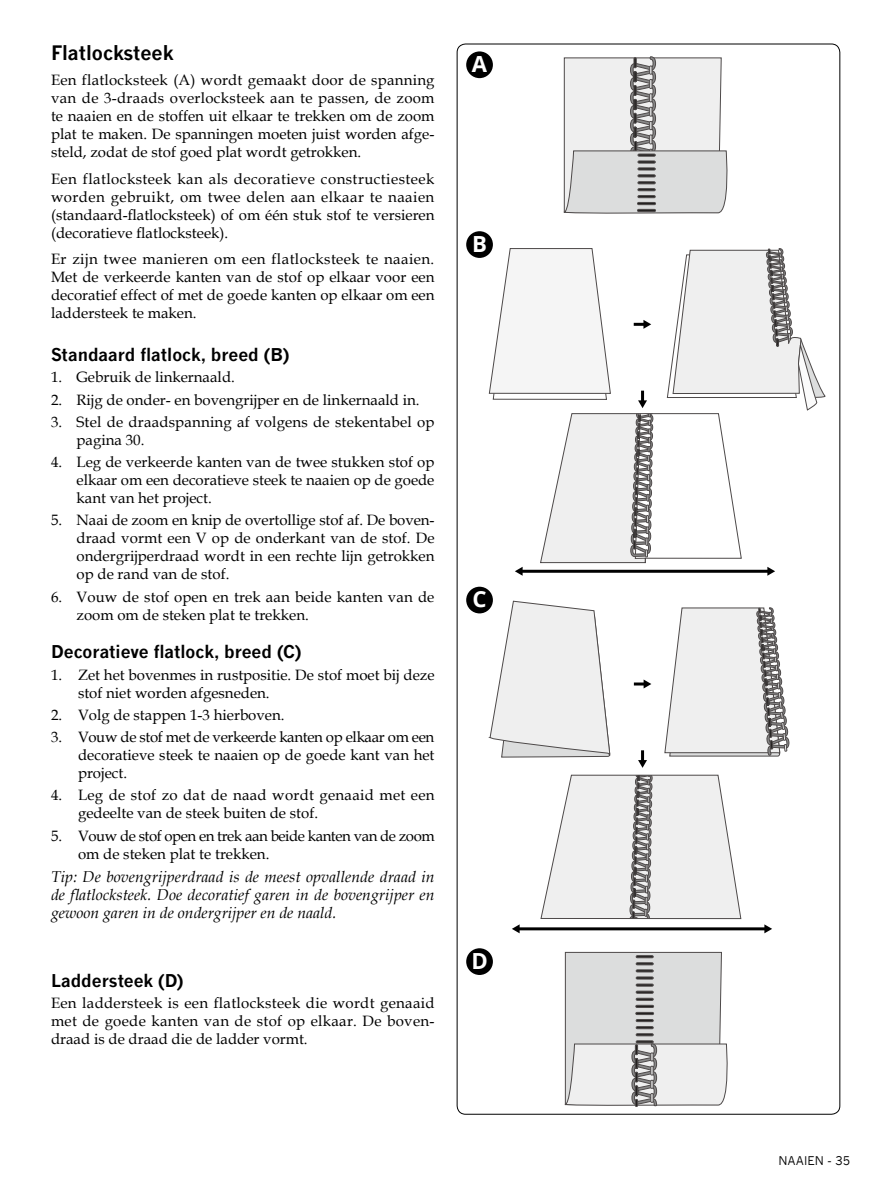
<style>
.page{position:relative;width:893px;height:1191px;background:#fff}
.page>*{position:absolute;margin:0;border:0;box-sizing:border-box;transform-origin:0 0}
.t1{font:700 22.2px "Open Sans";color:#fff}
.t2{font:700 19.5px "News Gothic WGL";color:#000}
.t3{font:700 17.25px "News Gothic WGL";color:#000}
.t4{font:italic 15.75px/18px "Book Antiqua WGL";color:#000;text-align:justify}
.t5{font:15px/18px "Book Antiqua WGL";color:#000;text-align:justify}
.t6{font:15px/18px "Book Antiqua WGL";letter-spacing:.02em;color:#000}
.t7{font:15px/18px "Book Antiqua WGL";letter-spacing:-.03em;color:#000}
.t8{font:12px "News Gothic WGL";letter-spacing:.015em;color:#000}
</style>
<div class="page">
<svg style="left:664px;top:607px;width:126px;height:150px"></svg>
<svg style="left:489px;top:600px;width:121px;height:157px"></svg>
<hr style="left:518px;top:927px;width:248px;height:3px;background:#000">
<svg style="left:512px;top:924px;width:8px;height:9px"></svg>
<svg style="left:764px;top:924px;width:8px;height:9px"></svg>
<svg style="left:489px;top:248px;width:336px;height:328px"></svg>
<svg style="left:540px;top:774px;width:202px;height:145px"></svg>
<svg style="left:638px;top:750px;width:9px;height:18px"></svg>
<svg style="left:634px;top:679px;width:17px;height:9px"></svg>
<svg style="left:563px;top:56px;width:165px;height:158px"></svg>
<div style="left:638px;top:174px;width:18px;height:3px;border:1px solid #4d4949"></div>
<svg style="left:564px;top:951px;width:164px;height:155px"></svg>
<div style="left:635px;top:1012px;width:19px;height:3px;border:1px solid #4d4949"></div>
<div style="left:465px;top:50px;width:29px;height:29px;background:#000;border-radius:50%"></div>
<div style="left:464px;top:50px;width:31px;height:30px;border:2px solid #fff;border-radius:50%"></div>
<div style="left:465px;top:230px;width:29px;height:29px;background:#000;border-radius:50%"></div>
<div style="left:464px;top:229px;width:31px;height:31px;border:2px solid #fff;border-radius:50%"></div>
<div style="left:465px;top:586px;width:29px;height:28px;background:#000;border-radius:50%"></div>
<div style="left:464px;top:585px;width:31px;height:30px;border:2px solid #fff;border-radius:50%"></div>
<div style="left:465px;top:947px;width:29px;height:29px;background:#000;border-radius:50%"></div>
<div style="left:464px;top:946px;width:31px;height:30px;border:2px solid #fff;border-radius:50%"></div>
<h2 class="t2" style="left:51px;top:36px;width:124px">Flatlocksteek</h2>
<p class="t5" style="left:51px;top:71px;width:385px">Een flatlocksteek (A) wordt gemaakt door de spanning van de 3-draads overlocksteek aan te passen, de zoom te naaien en de stoffen uit elkaar te trekken om de zoom plat te maken. De spanningen moeten juist worden afge&shy;steld, zodat de stof goed plat wordt getrokken.</p>
<p class="t5" style="left:51px;top:169px;width:385px">Een flatlocksteek kan als decoratieve constructiesteek worden gebruikt, om twee delen aan elkaar te naaien (standaard-flatlocksteek) of om één stuk stof te versieren (decoratieve flatlocksteek).</p>
<p class="t5" style="left:51px;top:250px;width:385px">Er zijn twee manieren om een flatlocksteek te naaien.<br>Met de verkeerde kanten van de stof op elkaar voor een decoratief effect of met de goede kanten op elkaar om een laddersteek te maken.</p>
<p class="t3" style="left:51px;top:340px;width:240px">Standaard flatlock, breed (B)</p>
<p class="t5" style="left:51px;top:368px;width:185px">1. Gebruik de linkernaald.</p>
<p class="t5" style="left:51px;top:390px;width:370px">2. Rijg de onder- en bovengrijper en de linkernaald in.</p>
<p class="t5" style="left:77px;top:412px;width:359px;text-indent:-26px">3. Stel de draadspanning af volgens de stekentabel op pagina 30.</p>
<p class="t5" style="left:77px;top:453px;width:359px;text-indent:-26px">4. Leg de verkeerde kanten van de twee stukken stof op elkaar om een decoratieve steek te naaien op de goede kant van het project.</p>
<p class="t5" style="left:77px;top:511px;width:359px;text-indent:-26px">5. Naai de zoom en knip de overtollige stof af. De boven&shy;draad vormt een V op de onderkant van de stof. De ondergrijperdraad wordt in een rechte lijn getrokken op de rand van de stof.</p>
<p class="t5" style="left:77px;top:587px;width:359px;text-indent:-26px">6. Vouw de stof open en trek aan beide kanten van de zoom om de steken plat te trekken.</p>
<p class="t3" style="left:51px;top:638px;width:252px">Decoratieve flatlock, breed (C)</p>
<p class="t5" style="left:78px;top:665px;width:358px;text-indent:-27px">1. Zet het bovenmes in rustpositie. De stof moet bij deze stof niet worden afgesneden.</p>
<p class="t5" style="left:51px;top:705px;width:235px">2. Volg de stappen 1-3 hierboven.</p>
<p class="t5" style="left:78px;top:727px;width:358px;text-indent:-27px">3. Vouw de stof met de verkeerde kanten op elkaar om een decoratieve steek te naaien op de goede kant van het project.</p>
<p class="t6" style="left:78px;top:786px;width:358px;text-indent:-27px">4. Leg de stof zo dat de naad wordt genaaid met een gedeelte van de steek buiten de stof.</p>
<p class="t7" style="left:78px;top:826px;width:358px;text-indent:-27px">5. Vouw de stof open en trek aan beide kanten van de zoom om de steken plat te trekken.</p>
<p class="t4" style="left:51px;top:867px;width:385px">Tip: De bovengrijperdraad is de meest opvallende draad in de flatlocksteek. Doe decoratief garen in de bovengrijper en gewoon garen in de ondergrijper en de naald.</p>
<p class="t3" style="left:51px;top:966px;width:134px">Laddersteek (D)</p>
<p class="t5" style="left:51px;top:993px;width:385px">Een laddersteek is een flatlocksteek die wordt genaaid met de goede kanten van de stof op elkaar. De boven&shy;draad is de draad die de ladder vormt.</p>
<h1 class="t1" style="left:472px;top:48px;width:17px">A</h1>
<h1 class="t1" style="left:472px;top:228px;width:16px">B</h1>
<h1 class="t1" style="left:472px;top:584px;width:16px">C</h1>
<h1 class="t1" style="left:471px;top:945px;width:18px">D</h1>
<p class="t8" style="left:779px;top:1150px;width:73px">NAAIEN - 35</p>
</div>
